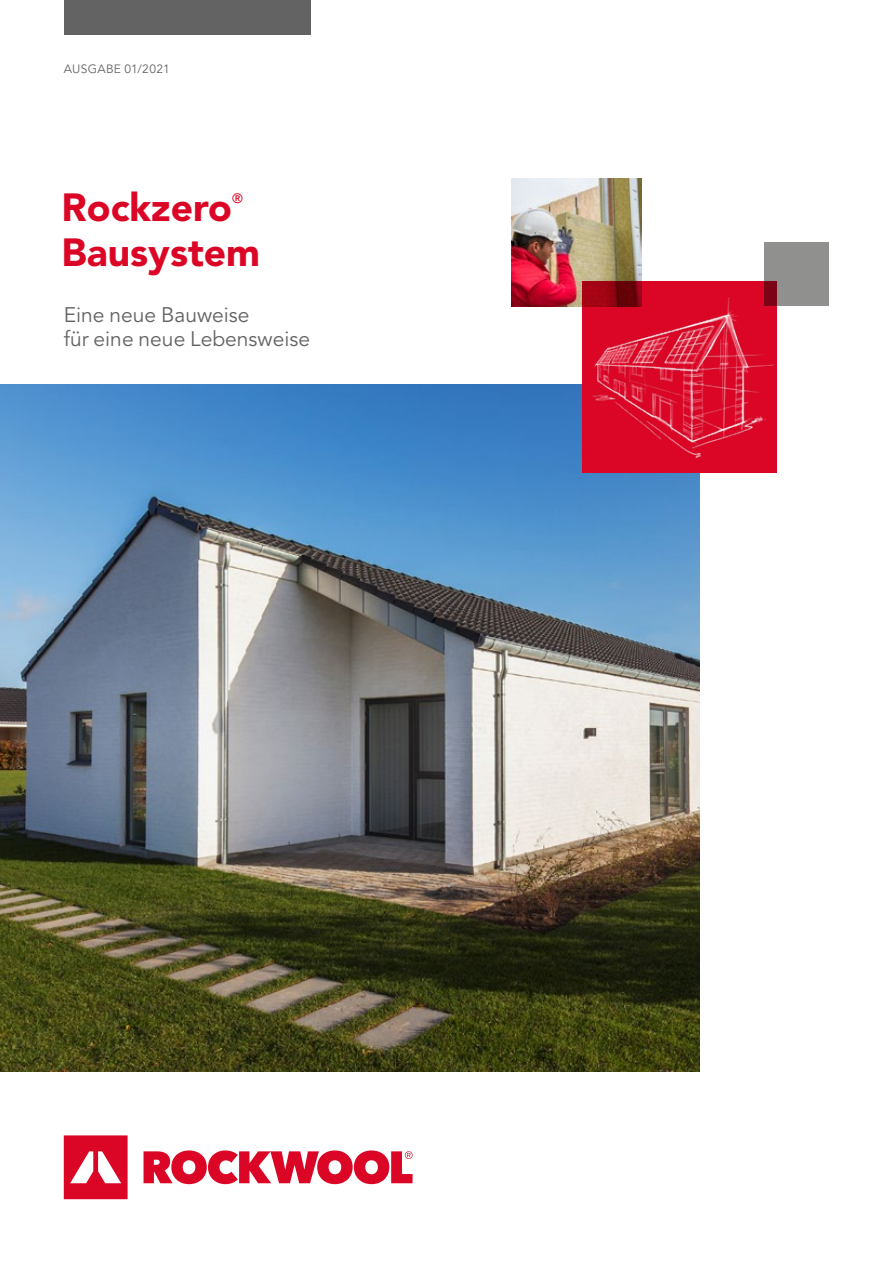
<style>
.page{position:relative;width:893px;height:1263px;background:#fff}
.page>*{position:absolute;margin:0;border:0;box-sizing:border-box;transform-origin:0 0}
.t1{font:900 39px "Avenir LT Pro";color:#db0626}
.t2{font:21px/24px "Avenir LT Pro";color:#646363}
.t3{font:500 13.5px "Avenir LT Pro";color:#db0626}
.t4{font:12px "Avenir LT Pro";letter-spacing:.03em;color:#646363}
</style>
<div class="page">
<img style="left:0;top:385px;width:699px;height:686px">
<svg style="left:64px;top:1135px;width:349px;height:64px"></svg>
<div style="left:583px;top:281px;width:194px;height:191px;background:#db0626"></div>
<img style="left:583px;top:288px;width:191px;height:171px">
<img style="left:511px;top:179px;width:130px;height:127px">
<div style="left:764px;top:242px;width:65px;height:64px;background:#90908f"></div>
<div style="left:64px;top:0;width:246px;height:34px;background:#646363"></div>
<p class="t4" style="left:64px;top:62px;width:107px">AUSGABE 01/2021</p>
<h1 class="t1" style="left:62px;top:184px;width:172px">Rockzero</h1>
<p class="t3" style="left:232px;top:190px;width:12px">®</p>
<h1 class="t1" style="left:62px;top:229px;width:200px">Bausystem</h1>
<p class="t2" style="left:64px;top:303px;width:248px">Eine neue Bauweise<br>für eine neue Lebensweise</p>
</div>
